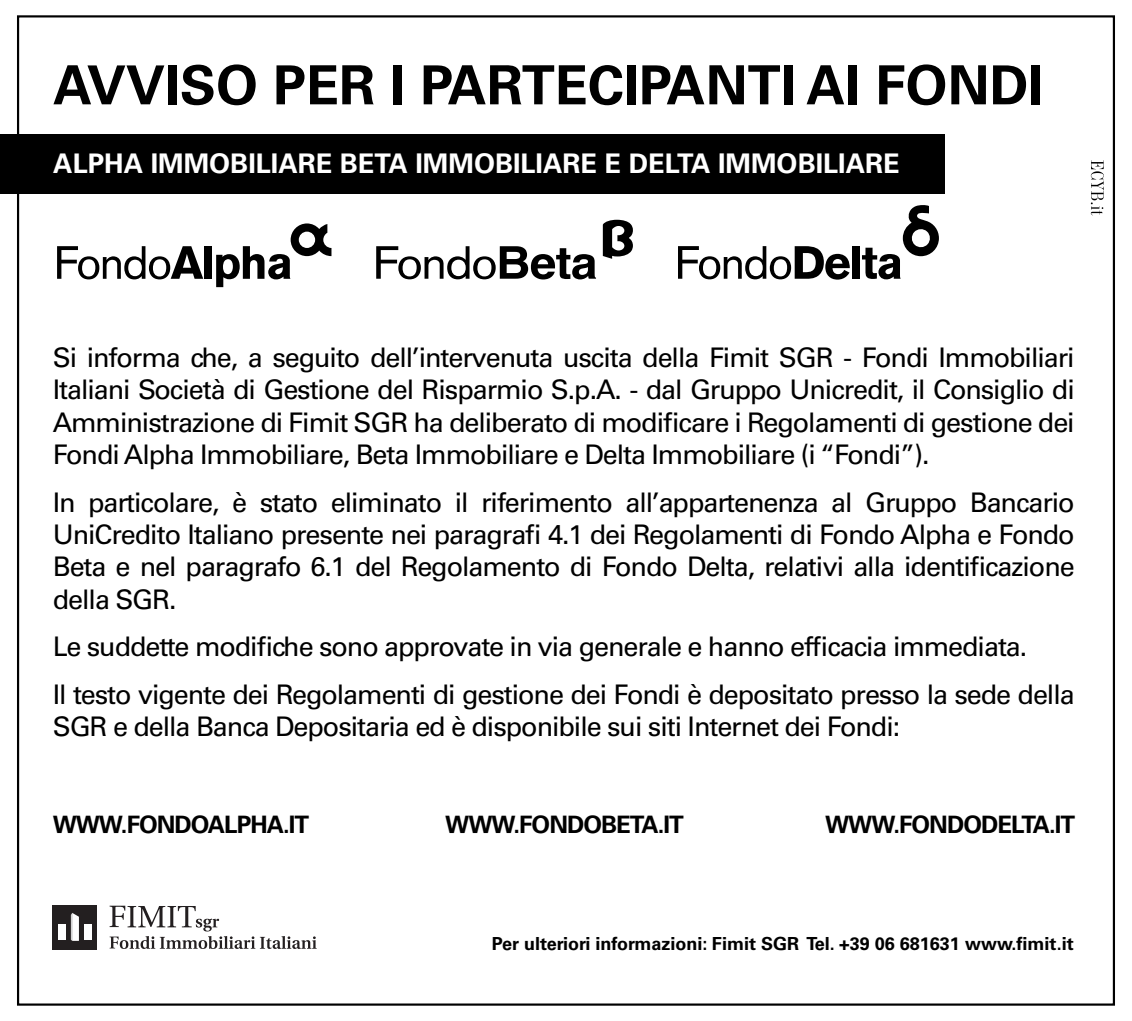
<style>
.page{position:relative;width:1132px;height:1021px;background:#fff}
.page>*{position:absolute;margin:0;border:0;box-sizing:border-box;transform-origin:0 0}
.t1{font:700 54px "Univers";color:#000}
.t2{font:27px/32.4px "Univers";letter-spacing:-.04em;color:#000;text-align:justify}
.t3{font:700 27px "Univers";color:#fff}
.t4{font:700 24px "Univers";letter-spacing:-.04em;color:#000}
.t5{font:700 18px "Univers";color:#000}
</style>
<div class="page">
<div style="left:0;top:134px;width:944px;height:59px;background:#000"></div>
<div style="left:52px;top:904px;width:45px;height:45px;background:#231f20"></div>
<svg style="left:110px;top:905px;width:206px;height:43px"></svg>
<div style="left:84px;top:924px;width:8px;height:15px;background:#fff"></div>
<div style="left:58px;top:924px;width:8px;height:15px;background:#fff"></div>
<svg style="left:71px;top:913px;width:8px;height:27px"></svg>
<svg style="left:1090px;top:160px;width:13px;height:55px"></svg>
<svg style="left:376px;top:246px;width:220px;height:33px"></svg>
<svg style="left:602px;top:220px;width:30px;height:39px"></svg>
<svg style="left:678px;top:246px;width:171px;height:33px"></svg>
<div style="left:852px;top:246px;width:7px;height:33px;background:#000"></div>
<svg style="left:862px;top:205px;width:76px;height:74px"></svg>
<svg style="left:57px;top:246px;width:146px;height:33px"></svg>
<div style="left:204px;top:246px;width:7px;height:33px;background:#000"></div>
<svg style="left:216px;top:223px;width:115px;height:64px"></svg>
<h1 class="t1" style="left:53px;top:65px;width:991px">AVVISO PER I PARTECIPANTI AI FONDI</h1>
<p class="t3" style="left:53px;top:153px;width:847px">ALPHA IMMOBILIARE BETA IMMOBILIARE E DELTA IMMOBILIARE</p>
<p class="t2" style="left:53px;top:343px;width:1023px">Si informa che, a seguito dell’intervenuta uscita della Fimit SGR - Fondi Immobiliari Italiani Società di Gestione del Risparmio S.p.A. - dal Gruppo Unicredit, il Consiglio di Amministrazione di Fimit SGR ha deliberato di modificare i Regolamenti di gestione dei Fondi Alpha Immobiliare, Beta Immobiliare e Delta Immobiliare (i “Fondi”).</p>
<p class="t2" style="left:53px;top:488px;width:1023px">In particolare, è stato eliminato il riferimento all’appartenenza al Gruppo Bancario UniCredito Italiano presente nei paragrafi 4.1 dei Regolamenti di Fondo Alpha e Fondo Beta e nel paragrafo 6.1 del Regolamento di Fondo Delta, relativi alla identificazione della SGR.</p>
<p class="t2" style="left:53px;top:625px;width:1023px;line-height:47.4px">Le suddette modifiche sono approvate in via generale e hanno efficacia immediata.<br>Il testo vigente dei Regolamenti di gestione dei Fondi è depositato presso la sede della</p>
<p class="t2" style="left:53px;top:712px;width:848px">SGR e della Banca Depositaria ed è disponibile sui siti Internet dei Fondi:</p>
<p class="t4" style="left:53px;top:815px;width:258px">WWW.FONDOALPHA.IT</p>
<p class="t4" style="left:445px;top:815px;width:240px">WWW.FONDOBETA.IT</p>
<p class="t4" style="left:825px;top:815px;width:251px">WWW.FONDODELTA.IT</p>
<p class="t5" style="left:491px;top:937px;width:583px">Per ulteriori informazioni: Fimit SGR Tel. +39 06 681631 www.fimit.it</p>
</div>
